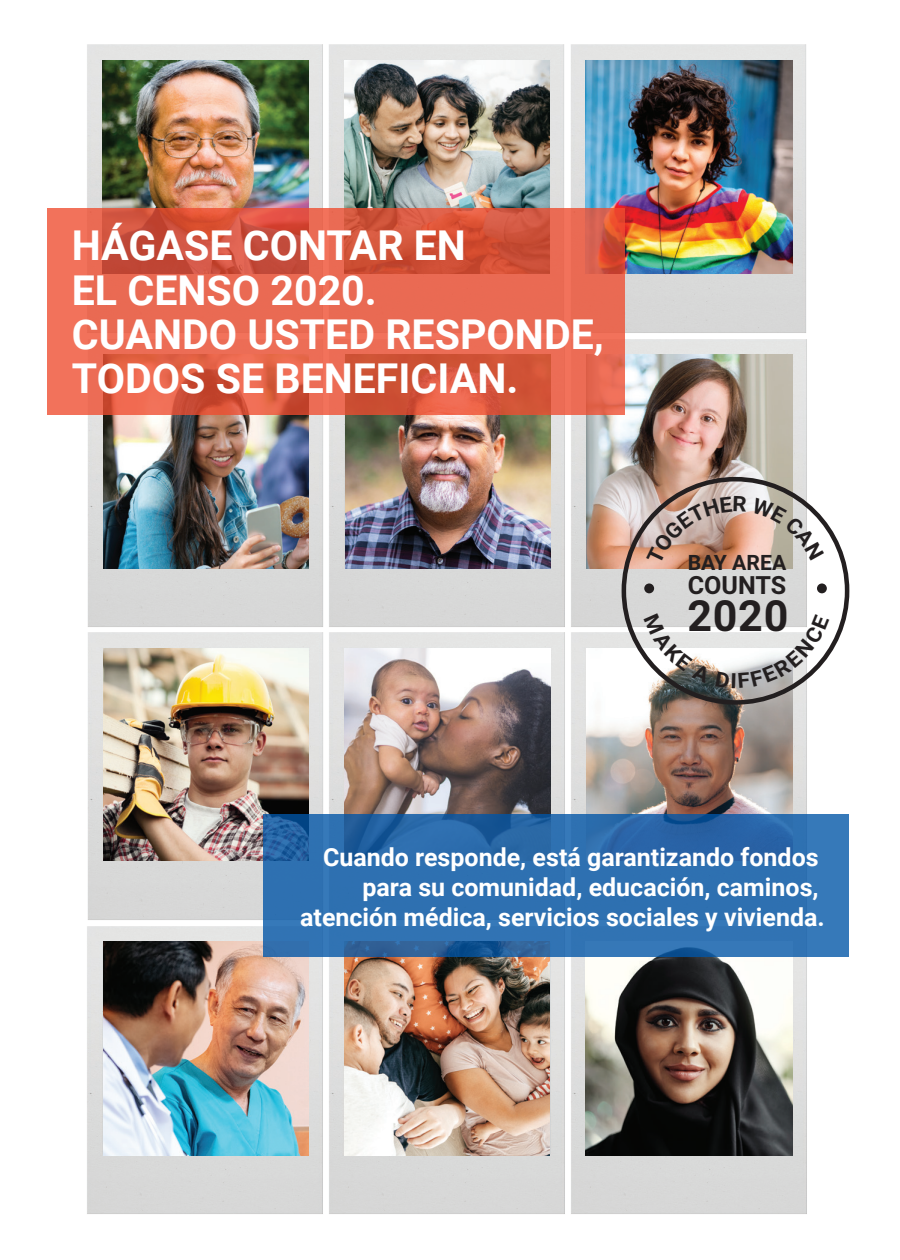
<style>
.page{position:relative;width:900px;height:1260px;background:#fff}
.page>*{position:absolute;margin:0;border:0;box-sizing:border-box;transform-origin:0 0}
.t1{font:700 43px "Roboto";color:#231f20}
.t2{font:700 41.25px/44.5px "Roboto";color:#fff}
.t3{font:700 25.25px "Roboto";color:#231f20}
.t4{font:700 25px/30px "Roboto";color:#fff;text-align:right}
.t5{font:700 21.25px "Roboto";color:#231f20}
</style>
<div class="page">
<img style="left:47px;top:44px;width:187px;height:280px">
<img style="left:103px;top:60px;width:131px;height:149px">
<img style="left:234px;top:44px;width:242px;height:165px">
<img style="left:345px;top:60px;width:131px;height:149px">
<img style="left:476px;top:44px;width:330px;height:280px">
<img style="left:586px;top:60px;width:207px;height:214px">
<img style="left:47px;top:324px;width:188px;height:293px">
<img style="left:104px;top:415px;width:131px;height:153px">
<img style="left:235px;top:415px;width:242px;height:202px">
<img style="left:346px;top:415px;width:131px;height:153px">
<img style="left:87px;top:617px;width:148px;height:294px">
<img style="left:104px;top:648px;width:131px;height:212px">
<img style="left:477px;top:324px;width:373px;height:293px">
<img style="left:587px;top:355px;width:206px;height:213px">
<img style="left:235px;top:617px;width:242px;height:294px">
<img style="left:345px;top:648px;width:132px;height:166px">
<img style="left:87px;top:911px;width:147px;height:303px">
<img style="left:103px;top:942px;width:131px;height:213px">
<img style="left:234px;top:911px;width:243px;height:303px">
<img style="left:345px;top:956px;width:132px;height:199px">
<img style="left:477px;top:617px;width:370px;height:197px">
<img style="left:586px;top:648px;width:207px;height:166px">
<img style="left:477px;top:956px;width:372px;height:258px">
<img style="left:586px;top:956px;width:207px;height:199px">
<svg style="left:264px;top:814px;width:585px;height:142px;background:#2d6dad"></svg>
<svg style="left:48px;top:209px;width:577px;height:206px;background:#e16149"></svg>
<div style="left:622px;top:477px;width:227px;height:228px;border:5px solid #231f20;border-radius:50%"></div>
<div style="left:644px;top:583px;width:10px;height:10px;background:#231f20;border-radius:50%"></div>
<div style="left:817px;top:583px;width:10px;height:10px;background:#231f20;border-radius:50%"></div>
<svg style="left:646px;top:496px;width:178px;height:68px;background:#d0b5a8"></svg>
<svg style="left:644px;top:614px;width:185px;height:74px"></svg>
<h2 class="t2" style="left:72px;top:222px;width:534px">HÁGASE CONTAR EN<br>EL CENSO 2020.<br>CUANDO USTED RESPONDE,<br>TODOS SE BENEFICIAN.</h2>
<p class="t5" style="left:688px;top:547px;width:100px">BAY AREA</p>
<p class="t3" style="left:688px;top:567px;width:100px">COUNTS</p>
<h1 class="t1" style="left:688px;top:585px;width:102px">2020</h1>
<p class="t4" style="left:300px;top:841px;width:526px">Cuando responde, está garantizando fondos para su comunidad, educación, caminos, atención médica, servicios sociales y vivienda.</p>
</div>
